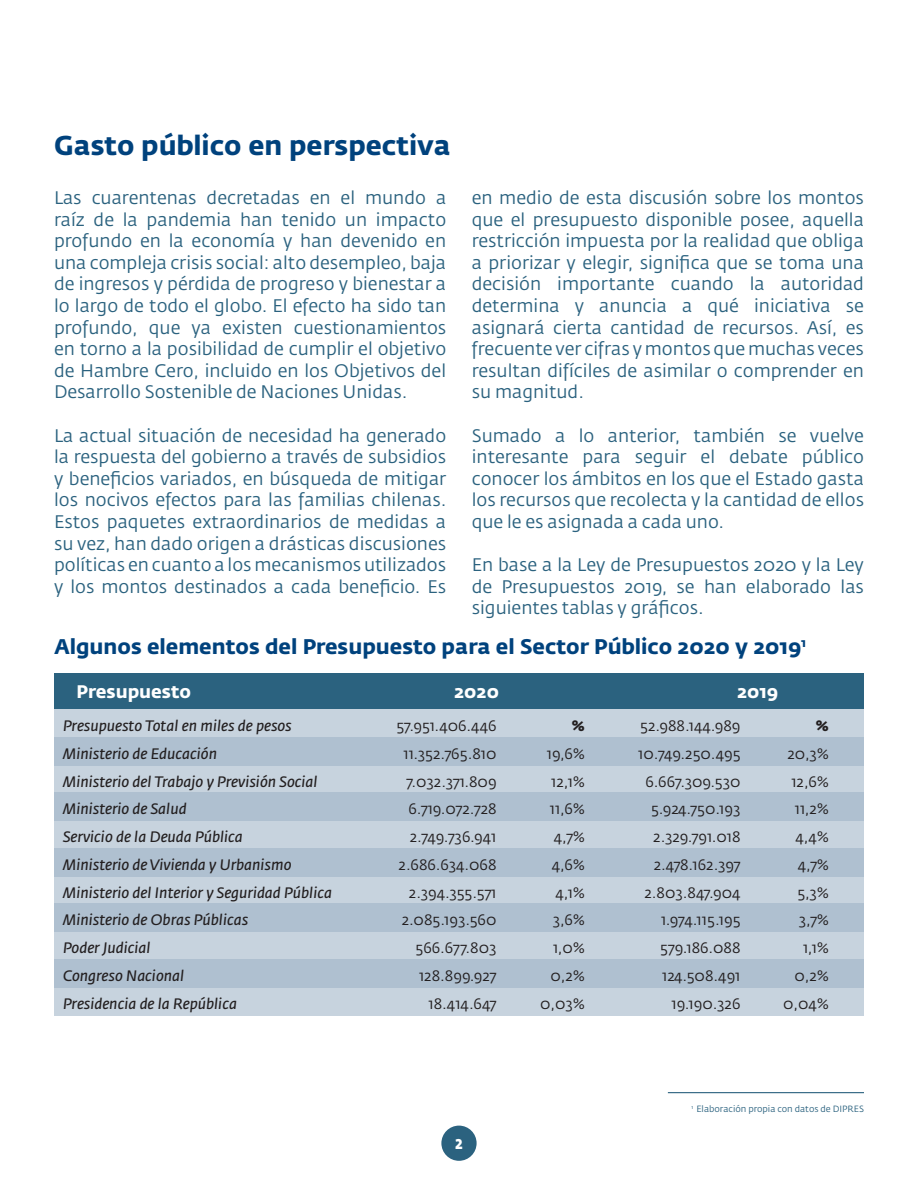
<style>
.page{position:relative;width:918px;height:1188px;background:#fff}
.page>*{position:absolute;margin:0;border:0;box-sizing:border-box;transform-origin:0 0}
.t1{font:700 27px "Fedra Sans Std";color:#00427d}
.t2{font:700 21px "Fedra Sans Std";color:#00427d}
.texto{font:18px/21.6px "Fedra Sans Std";color:#2b627f;text-align:justify}
.texto-2{font:700 18px "Fedra Sans Std";color:#fff}
.t3{font:700 18px "Fedra Sans Cond Std";color:#fff}
.t4{font:15px "Fedra Sans Std";color:#231f20}
.t5{font:italic 15px "Fedra Sans Std";color:#231f20}
.t6{font:700 15px "Fedra Sans Std";color:#231f20}
.t7{font:9px "Fedra Sans Std";color:#2b627f}
</style>
<div class="page">
<div style="left:441px;top:1126px;width:36px;height:35px;background:#2b627f;border-radius:50%"></div>
<hr style="left:668px;top:1092px;width:196px;height:1px;background:#2b627f">
<div style="left:54px;top:673px;width:810px;height:36px;background:#2b627f"></div>
<div style="left:54px;top:709px;width:810px;height:28px;background:#c7d3de"></div>
<div style="left:54px;top:821px;width:810px;height:28px;background:#c7d3de"></div>
<div style="left:54px;top:932px;width:810px;height:28px;background:#c7d3de"></div>
<div style="left:54px;top:765px;width:810px;height:28px;background:#c7d3de"></div>
<div style="left:54px;top:876px;width:810px;height:28px;background:#c7d3de"></div>
<div style="left:54px;top:987px;width:810px;height:28px;background:#c7d3de"></div>
<div style="left:54px;top:737px;width:810px;height:28px;background:#afc0d0"></div>
<div style="left:54px;top:848px;width:810px;height:28px;background:#afc0d0"></div>
<div style="left:54px;top:959px;width:810px;height:29px;background:#afc0d0"></div>
<div style="left:54px;top:792px;width:810px;height:29px;background:#afc0d0"></div>
<div style="left:54px;top:904px;width:810px;height:28px;background:#afc0d0"></div>
<p class="t1" style="left:54px;top:129px;width:398px">Gasto público en perspectiva</p>
<p class="texto" style="left:472px;top:187px;width:394px">en medio de esta discusión sobre los montos que el presupuesto disponible posee, aquella restricción impuesta por la realidad que obliga a priorizar y elegir, significa que se toma una decisión importante cuando la autoridad determina y anuncia a qué iniciativa se asignará cierta cantidad de recursos. Así, es frecuente ver cifras y montos que muchas veces resultan difíciles de asimilar o comprender en su magnitud.</p>
<p class="texto" style="left:472px;top:425px;width:394px">Sumado a lo anterior, también se vuelve interesante para seguir el debate público conocer los ámbitos en los que el Estado gasta los recursos que recolecta y la cantidad de ellos que le es asignada a cada uno.</p>
<p class="texto" style="left:472px;top:554px;width:394px">En base a la Ley de Presupuestos 2020 y la Ley de Presupuestos 2019, se han elaborado las siguientes tablas y gráficos.</p>
<p class="t2" style="left:54px;top:633px;width:754px">Algunos elementos del Presupuesto para el Sector Público 2020 y 2019<sup>1</sup></p>
<p class="texto-2" style="left:77px;top:681px;width:116px">Presupuesto</p>
<p class="texto-2" style="left:454px;top:681px;width:46px">2020</p>
<p class="texto-2" style="left:737px;top:681px;width:42px">2019</p>
<p class="t5" style="left:63px;top:717px;width:230px">Presupuesto Total en miles de pesos</p>
<p class="t5" style="left:63px;top:744px;width:156px">Ministerio de Educación</p>
<p class="t5" style="left:63px;top:772px;width:256px">Ministerio del Trabajo y Previsión Social</p>
<p class="t5" style="left:63px;top:800px;width:125px">Ministerio de Salud</p>
<p class="t5" style="left:63px;top:828px;width:181px">Servicio de la Deuda Pública</p>
<p class="t5" style="left:63px;top:855px;width:230px">Ministerio de Vivienda y Urbanismo</p>
<p class="t5" style="left:63px;top:883px;width:270px">Ministerio del Interior y Seguridad Pública</p>
<p class="t5" style="left:63px;top:911px;width:187px">Ministerio de Obras Públicas</p>
<p class="t5" style="left:63px;top:939px;width:89px">Poder Judicial</p>
<p class="t5" style="left:63px;top:966px;width:123px">Congreso Nacional</p>
<p class="t5" style="left:63px;top:994px;width:175px">Presidencia de la República</p>
<p class="texto" style="left:54px;top:187px;width:394px">Las cuarentenas decretadas en el mundo a raíz de la pandemia han tenido un impacto profundo en la economía y han devenido en una compleja crisis social: alto desempleo, baja de ingresos y pérdida de progreso y bienestar a lo largo de todo el globo. El efecto ha sido tan profundo, que ya existen cuestionamientos en torno a la posibilidad de cumplir el objetivo de Hambre Cero, incluido en los Objetivos del Desarrollo Sostenible de Naciones Unidas.</p>
<p class="texto" style="left:54px;top:425px;width:394px">La actual situación de necesidad ha generado la respuesta del gobierno a través de subsidios y beneficios variados, en búsqueda de mitigar los nocivos efectos para las familias chilenas.<br>Estos paquetes extraordinarios de medidas a su vez, han dado origen a drásticas discusiones políticas en cuanto a los mecanismos utilizados y los montos destinados a cada beneficio. Es</p>
<p class="t4" style="left:640px;top:717px;width:102px">52.988.144.989</p>
<p class="t4" style="left:638px;top:744px;width:104px">10.749.250.495</p>
<p class="t4" style="left:645px;top:772px;width:97px">6.667.309.530</p>
<p class="t4" style="left:651px;top:800px;width:91px">5.924.750.193</p>
<p class="t4" style="left:653px;top:828px;width:89px">2.329.791.018</p>
<p class="t4" style="left:654px;top:855px;width:88px">2.478.162.397</p>
<p class="t4" style="left:644px;top:883px;width:98px">2.803.847.904</p>
<p class="t4" style="left:661px;top:911px;width:81px">1.974.115.195</p>
<p class="t4" style="left:660px;top:939px;width:82px">579.186.088</p>
<p class="t4" style="left:662px;top:966px;width:80px">124.508.491</p>
<p class="t4" style="left:672px;top:994px;width:71px">19.190.326</p>
<p class="t4" style="left:396px;top:717px;width:102px">57.951.406.446</p>
<p class="t4" style="left:404px;top:744px;width:94px">11.352.765.810</p>
<p class="t4" style="left:406px;top:772px;width:92px">7.032.371.809</p>
<p class="t4" style="left:409px;top:800px;width:89px">6.719.072.728</p>
<p class="t4" style="left:410px;top:828px;width:88px">2.749.736.941</p>
<p class="t4" style="left:399px;top:855px;width:99px">2.686.634.068</p>
<p class="t4" style="left:409px;top:883px;width:89px">2.394.355.571</p>
<p class="t4" style="left:402px;top:911px;width:96px">2.085.193.560</p>
<p class="t4" style="left:416px;top:939px;width:82px">566.677.803</p>
<p class="t4" style="left:419px;top:966px;width:79px">128.899.927</p>
<p class="t4" style="left:428px;top:994px;width:70px">18.414.647</p>
<p class="t6" style="left:572px;top:717px;width:14px">%</p>
<p class="t4" style="left:547px;top:744px;width:39px">19,6%</p>
<p class="t4" style="left:551px;top:772px;width:35px">12,1%</p>
<p class="t4" style="left:550px;top:800px;width:36px">11,6%</p>
<p class="t4" style="left:554px;top:828px;width:32px">4,7%</p>
<p class="t4" style="left:552px;top:855px;width:34px">4,6%</p>
<p class="t4" style="left:556px;top:883px;width:31px">4,1%</p>
<p class="t4" style="left:553px;top:911px;width:33px">3,6%</p>
<p class="t4" style="left:553px;top:939px;width:33px">1,0%</p>
<p class="t4" style="left:550px;top:966px;width:36px">0,2%</p>
<p class="t4" style="left:540px;top:994px;width:46px">0,03%</p>
<p class="t6" style="left:816px;top:717px;width:14px">%</p>
<p class="t4" style="left:787px;top:744px;width:43px">20,3%</p>
<p class="t4" style="left:791px;top:772px;width:39px">12,6%</p>
<p class="t4" style="left:795px;top:800px;width:35px">11,2%</p>
<p class="t4" style="left:796px;top:828px;width:35px">4,4%</p>
<p class="t4" style="left:798px;top:855px;width:32px">4,7%</p>
<p class="t4" style="left:797px;top:883px;width:33px">5,3%</p>
<p class="t4" style="left:799px;top:911px;width:31px">3,7%</p>
<p class="t4" style="left:803px;top:939px;width:27px">1,1%</p>
<p class="t4" style="left:794px;top:966px;width:36px">0,2%</p>
<p class="t4" style="left:783px;top:994px;width:47px">0,04%</p>
<p class="t3" style="left:455px;top:1131px;width:9px">2</p>
<p class="t7" style="left:692px;top:1103px;width:174px"><sup>1</sup> Elaboración propia con datos de DIPRES</p>
</div>
